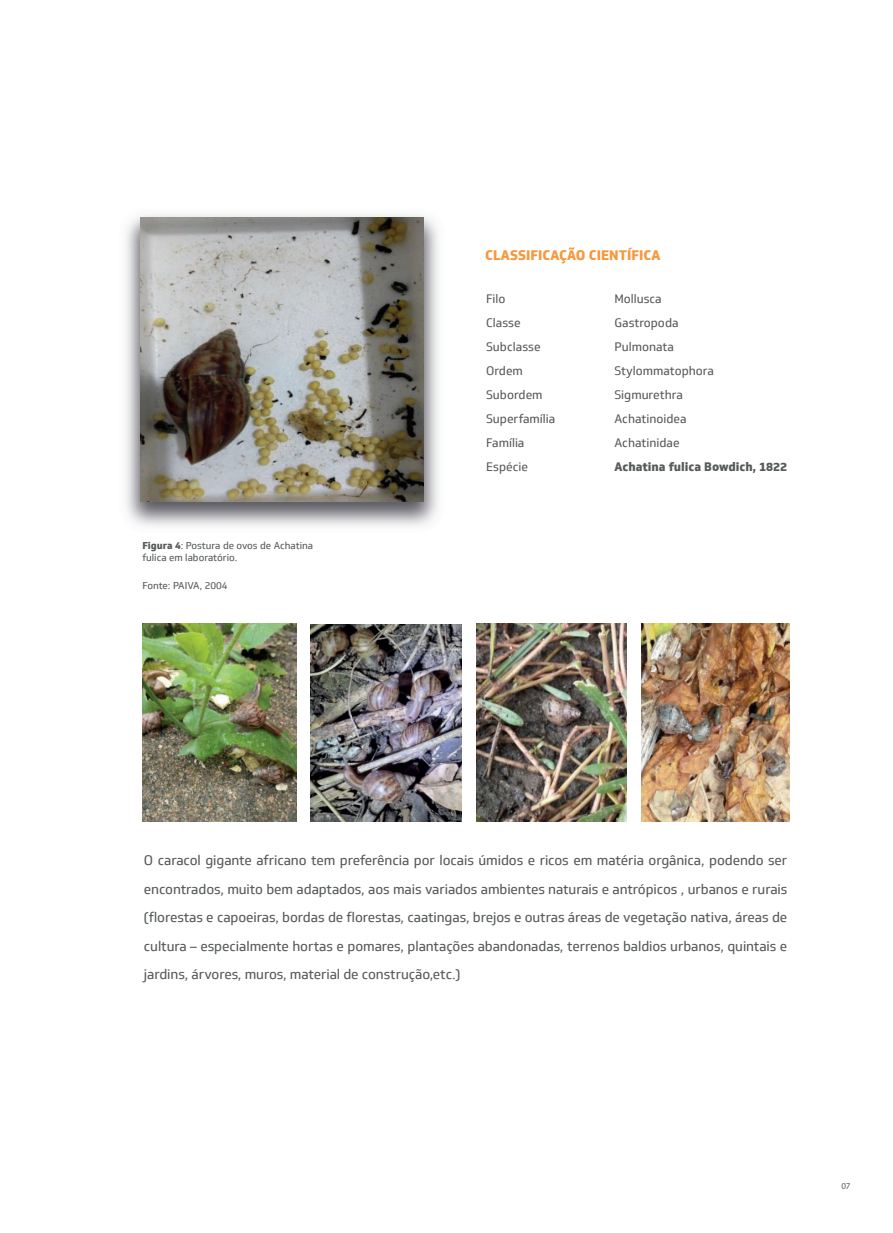
<style>
.page{position:relative;width:893px;height:1233px;background:#fff}
.page>*{position:absolute;margin:0;border:0;box-sizing:border-box;transform-origin:0 0}
.t1{font:13.5px/28.5px "Soleto";letter-spacing:-.005em;color:#575a5b;text-align:justify}
.t2{font:800 13.5px "Soleto";color:#f7983c}
.t3{font:12px/24px "Soleto";color:#575a5b}
.t4{font:800 12px "Soleto";color:#575a5b}
.t5{font:9.75px/12.6px "Soleto";color:#575a5b}
.t6{font:9px "Myriad Pro";color:#575a5b}
.s1{font-weight:800}
</style>
<div class="page">
<img style="left:125px;top:214px;width:314px;height:313px">
<img style="left:141px;top:218px;width:282px;height:283px">
<img style="left:142px;top:624px;width:154px;height:197px">
<img style="left:311px;top:624px;width:151px;height:197px">
<img style="left:476px;top:624px;width:150px;height:197px">
<img style="left:641px;top:624px;width:148px;height:197px">
<p class="t5" style="left:142px;top:539px;width:172px"><span class="s1">Figura 4</span>: Postura de ovos de Achatina fulica em laboratório.</p>
<p class="t5" style="left:142px;top:579px;width:87px">Fonte: PAIVA, 2004</p>
<p class="t2" style="left:485px;top:246px;width:177px">CLASSIFICAÇÃO CIENTÍFICA</p>
<p class="t3" style="left:486px;top:287px;width:71px">Filo<br>Classe<br>Subclasse<br>Ordem<br>Subordem<br>Superfamília<br>Família<br>Espécie</p>
<p class="t3" style="left:614px;top:287px;width:101px">Mollusca<br>Gastropoda<br>Pulmonata<br>Stylommatophora<br>Sigmurethra<br>Achatinoidea<br>Achatinidae</p>
<p class="t4" style="left:614px;top:459px;width:174px">Achatina fulica Bowdich, 1822</p>
<p class="t1" style="left:144px;top:847px;width:645px">O caracol gigante africano tem preferência por locais úmidos e ricos em matéria orgânica, podendo ser encontrados, muito bem adaptados, aos mais variados ambientes naturais e antrópicos , urbanos e rurais (florestas e capoeiras, bordas de florestas, caatingas, brejos e outras áreas de vegetação nativa, áreas de cultura – especialmente hortas e pomares, plantações abandonadas, terrenos baldios urbanos, quintais e jardins, árvores, muros, material de construção,etc.)</p>
<p class="t6" style="left:841px;top:1180px;width:11px">07</p>
</div>
